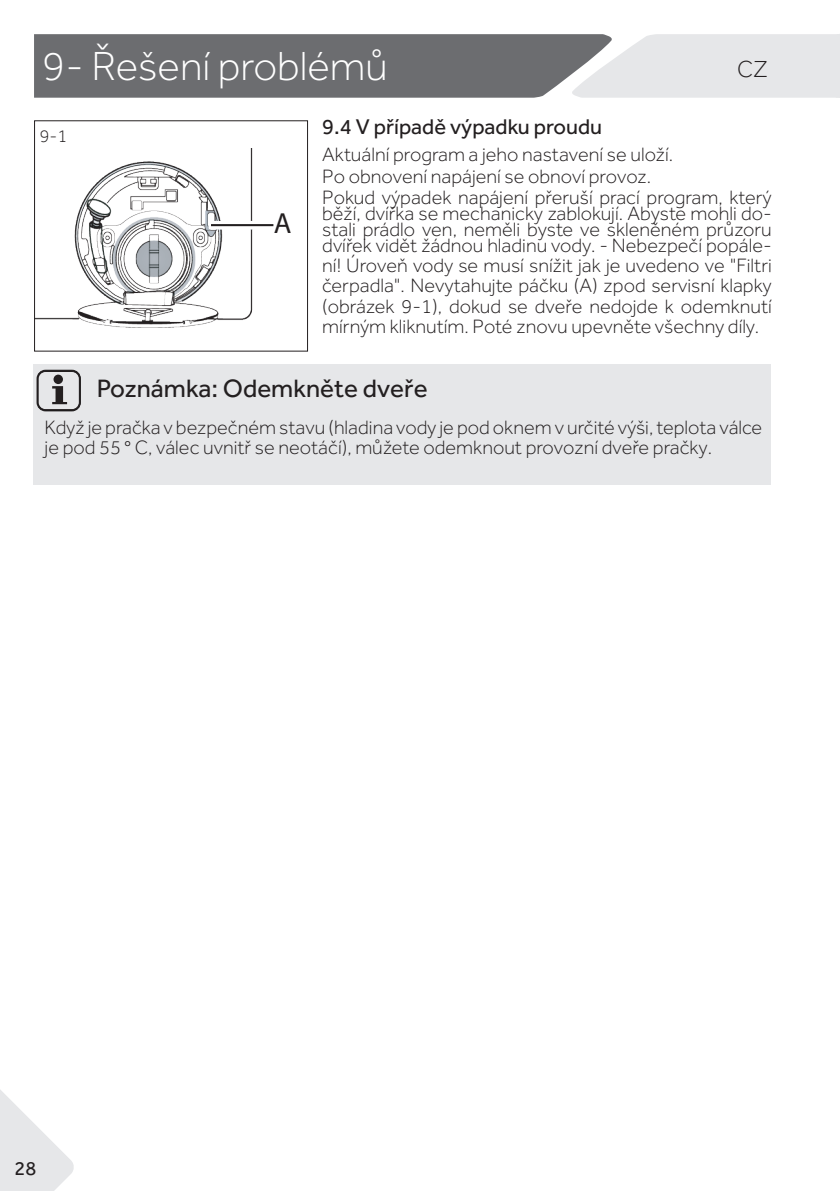
<style>
.page{position:relative;width:840px;height:1191px;background:#fff}
.page>*{position:absolute;margin:0;border:0;box-sizing:border-box;transform-origin:0 0}
.t1{font:300 42px "Effra";color:#fff}
.t2{font:29.2px "Myriad Pro";color:#231f20}
.t3{font:26px "Effra";color:#231f20}
.t4{font:300 24px "Effra";color:#231f20}
.t5{font:22px "Effra";color:#231f20}
.t6{font:300 20px/20px "Effra";color:#231f20}
.t7{font:20px "Effra";color:#231f20}
.t8{font:300 18px "Effra";color:#231f20}
</style>
<div class="page">
<svg style="left:34px;top:34px;width:805px;height:64px;background:#949598"></svg>
<svg style="left:0;top:1090px;width:74px;height:101px"></svg>
<div style="left:33px;top:364px;width:737px;height:120px;background:#e6e7e9"></div>
<svg style="left:37px;top:370px;width:43px;height:41px"></svg>
<div style="left:53px;top:374px;width:10px;height:10px;background:#231f20;border-radius:50%"></div>
<svg style="left:36px;top:149px;width:237px;height:179px"></svg>
<svg style="left:209px;top:222px;width:63px;height:7px"></svg>
<hr style="left:211px;top:224px;width:62px;height:2px;background:#231f20">
<div style="left:34px;top:120px;width:274px;height:231px;border:1px solid #231f20"></div>
<h1 class="t1" style="left:43px;top:43px;width:346px">9- Řešení problémů</h1>
<p class="t4" style="left:736px;top:55px;width:32px">CZ</p>
<p class="t8" style="left:40px;top:126px;width:29px">9-1</p>
<h2 class="t2" style="left:274px;top:205px;width:19px">A</h2>
<p class="t5" style="left:322px;top:114px;width:281px">9.4 V případě výpadku proudu</p>
<p class="t6" style="left:322px;top:144px;width:451px;line-height:21.6px">Aktuální program a jeho nastavení se uloží.<br>Po obnovení napájení se obnoví provoz.<br>Pokud výpadek napájení přeruší prací program, který</p>
<p class="t6" style="left:322px;top:206px;width:451px;line-height:16px;text-align:justify">běží, dvířka se mechanicky zablokují. Abyste mohli do&shy;stali prádlo ven, neměli byste ve skleněném průzoru dvířek vidět žádnou hladinu vody. - Nebezpečí popále-</p>
<p class="t6" style="left:322px;top:256px;width:451px;text-align:justify">ní! Úroveň vody se musí snížit jak je uvedeno ve "Filtri čerpadla". Nevytahujte páčku (A) zpod servisní klapky (obrázek 9-1), dokud se dveře nedojde k odemknutí mírným kliknutím. Poté znovu upevněte všechny díly.</p>
<h3 class="t3" style="left:97px;top:373px;width:332px">Poznámka: Odemkněte dveře</h3>
<p class="t6" style="left:45px;top:417px;width:718px">Když je pračka v bezpečném stavu (hladina vody je pod oknem v určité výši, teplota válce je pod 55 ° C, válec uvnitř se neotáčí), můžete odemknout provozní dveře pračky.</p>
<p class="t7" style="left:15px;top:1156px;width:23px">28</p>
</div>
